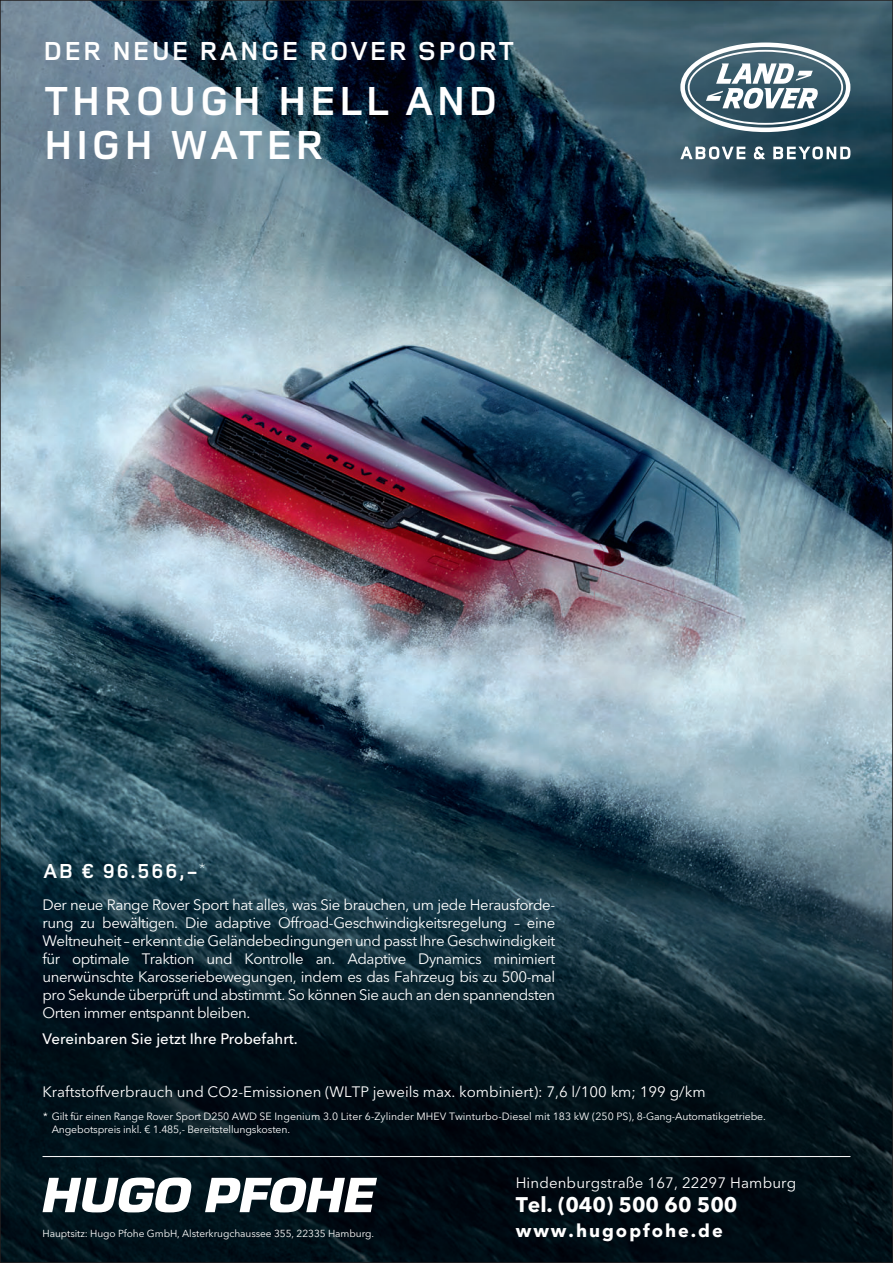
<style>
.page{position:relative;width:893px;height:1263px;background:#fff}
.page>*{position:absolute;margin:0;border:0;box-sizing:border-box;transform-origin:0 0}
.t1{font:700 42px/44px "Land Rover Wide";color:#fff}
.t2{font:700 27px "Land Rover Wide";color:#fff}
.t3{font:700 21px "Avenir Next LT Pro";color:#fff}
.t4{font:700 21px "Land Rover Wide";letter-spacing:-.005em;color:#fff}
.t5{font:700 18px "Avenir Next LT Pro";letter-spacing:.11em;color:#fff}
.t6{font:15px/18px "Avenir Next LT Pro";color:#fff;text-align:justify}
.t7{font:500 15px "Avenir Next LT Pro";letter-spacing:.005em;color:#fff}
.t8{font:10.5px/12.6px "Avenir Next LT Pro";letter-spacing:-.015em;color:#fff}
.t9{font:10.2px "Avenir Next LT Pro";letter-spacing:-.005em;color:#fff}
</style>
<div class="page">
<img style="left:3px;top:3px;width:887px;height:805px">
<svg style="left:3px;top:808px;width:887px;height:452px;background:#0e242e"></svg>
<svg style="left:43px;top:1177px;width:148px;height:35px"></svg>
<svg style="left:205px;top:1177px;width:172px;height:35px"></svg>
<hr style="left:43px;top:1156px;width:807px;height:1px;background:#fff">
<svg style="left:680px;top:43px;width:170px;height:89px"></svg>
<svg style="left:680px;top:146px;width:65px;height:13px"></svg>
<svg style="left:773px;top:146px;width:77px;height:13px"></svg>
<svg style="left:754px;top:146px;width:11px;height:13px"></svg>
<h2 class="t2" style="left:42px;top:41px;width:474px">DER NEUE RANGE ROVER SPORT</h2>
<h1 class="t1" style="left:42px;top:82px;width:458px">THROUGH HELL AND<br>HIGH WATER</h1>
<h3 class="t4" style="left:42px;top:864px;width:165px">AB € 96.566,-<sup>*</sup></h3>
<p class="t6" style="left:42px;top:897px;width:514px">Der neue Range Rover Sport hat alles, was Sie brauchen, um jede Herausforde&shy;rung zu bewältigen. Die adaptive Offroad-Geschwindigkeitsregelung – eine Weltneuheit – erkennt die Geländebedingungen und passt Ihre Geschwindigkeit für optimale Traktion und Kontrolle an. Adaptive Dynamics minimiert unerwünschte Karosseriebewegungen, indem es das Fahrzeug bis zu 500-mal pro Sekunde überprüft und abstimmt. So können Sie auch an den spannendsten Orten immer entspannt bleiben.</p>
<p class="t7" style="left:43px;top:1032px;width:257px">Vereinbaren Sie jetzt Ihre Probefahrt.</p>
<p class="t6" style="left:42px;top:1084px;width:665px">Kraftstoffverbrauch und CO2-Emissionen (WLTP jeweils max. kombiniert): 7,6 l/100 km; 199 g/km</p>
<p class="t8" style="left:52px;top:1111px;width:716px;text-indent:-8px">* Gilt für einen Range Rover Sport D250 AWD SE Ingenium 3.0 Liter 6-Zylinder MHEV Twinturbo-Diesel mit 183 kW (250 PS), 8-Gang-Automatikgetriebe.<br>Angebotspreis inkl. € 1.485,- Bereitstellungskosten.</p>
<p class="t9" style="left:43px;top:1229px;width:333px">Hauptsitz: Hugo Pfohe GmbH, Alsterkrugchaussee 355, 22335 Hamburg.</p>
<p class="t6" style="left:516px;top:1175px;width:282px">Hindenburgstraße 167, 22297 Hamburg</p>
<p class="t5" style="left:516px;top:1223px;width:209px">www.hugopfohe.de</p>
<h3 class="t3" style="left:516px;top:1196px;width:223px">Tel. (040) 500 60 500</h3>
</div>
